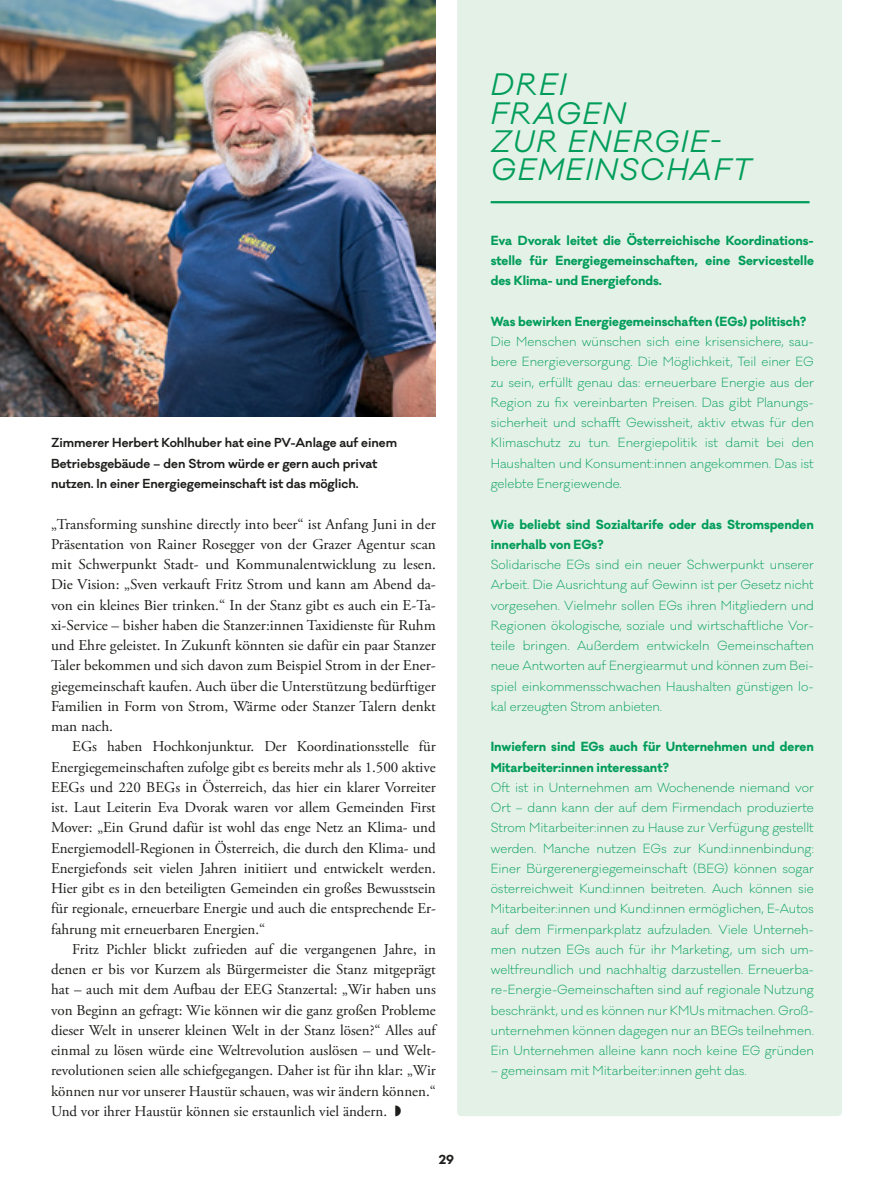
<style>
.page{position:relative;width:893px;height:1191px;background:#fff}
.page>*{position:absolute;margin:0;border:0;box-sizing:border-box;transform-origin:0 0}
.t1{font:italic 28.5px/28.5px "Galano Classic";letter-spacing:.06em;color:#009d5a}
.t2{font:15px/20.2px "Adobe Garamond Pro";color:#1d1d1b;text-align:justify}
.t3{font:300 12.15px/20.2px "Galano Classic";color:#009d5a;text-align:justify}
.t4{font:700 12.15px/20.2px "Galano Classic";color:#009d5a}
.t5{font:600 12px/20.2px "Galano Classic";letter-spacing:-.005em;color:#1d1d1b}
.t6{font:700 12px "Galano Classic";color:#1d1d1b}
</style>
<div class="page">
<div style="left:457px;top:0;width:385px;height:1116px;background:#e4f1e7"></div>
<hr style="left:491px;top:201px;width:319px;height:2px;background:#009d5a">
<img style="left:0;top:0;width:436px;height:417px">
<p class="t5" style="left:51px;top:433px;width:347px">Zimmerer Herbert Kohlhuber hat eine PV-Anlage auf einem<br>Betriebsgebäude – den Strom würde er gern auch privat nutzen. In einer Energiegemeinschaft ist das möglich.</p>
<p class="t2" style="left:51px;top:514px;width:386px">„Transforming sunshine directly into beer“ ist Anfang Juni in der Präsentation von Rainer Rosegger von der Grazer Agentur scan mit Schwerpunkt Stadt- und Kommunalentwicklung zu lesen.<br>Die Vision: „Sven verkauft Fritz Strom und kann am Abend da&shy;von ein kleines Bier trinken.“ In der Stanz gibt es auch ein E-Ta&shy;xi-Service – bisher haben die Stanzer:innen Taxidienste für Ruhm und Ehre geleistet. In Zukunft könnten sie dafür ein paar Stanzer Taler bekommen und sich davon zum Beispiel Strom in der Ener&shy;giegemeinschaft kaufen. Auch über die Unterstützung bedürftiger Familien in Form von Strom, Wärme oder Stanzer Talern denkt man nach.</p>
<p class="t2" style="left:51px;top:737px;width:386px;text-indent:21px">EGs haben Hochkonjunktur. Der Koordinationsstelle für Energiegemeinschaften zufolge gibt es bereits mehr als 1.500 aktive EEGs und 220 BEGs in Österreich, das hier ein klarer Vorreiter ist. Laut Leiterin Eva Dvorak waren vor allem Gemeinden First Mover: „Ein Grund dafür ist wohl das enge Netz an Klima- und Energiemodell-Regionen in Österreich, die durch den Klima- und Energiefonds seit vielen Jahren initiiert und entwickelt werden.<br>Hier gibt es in den beteiligten Gemeinden ein großes Bewusstsein für regionale, erneuerbare Energie und auch die entsprechende Er&shy;fahrung mit erneuerbaren Energien.“</p>
<p class="t2" style="left:51px;top:939px;width:386px;text-indent:21px">Fritz Pichler blickt zufrieden auf die vergangenen Jahre, in denen er bis vor Kurzem als Bürgermeister die Stanz mitgeprägt hat – auch mit dem Aufbau der EEG Stanzertal: „Wir haben uns von Beginn an gefragt: Wie können wir die ganz großen Probleme dieser Welt in unserer kleinen Welt in der Stanz lösen?“ Alles auf einmal zu lösen würde eine Weltrevolution auslösen – und Welt&shy;revolutionen seien alle schiefgegangen. Daher ist für ihn klar: „Wir können nur vor unserer Haustür schauen, was wir ändern können.“ Und vor ihrer Haustür können sie erstaunlich viel ändern.</p>
<p class="t6" style="left:439px;top:1151px;width:17px">29</p>
<h1 class="t1" style="left:491px;top:70px;width:262px">DREI<br>FRAGEN<br>ZUR ENERGIE-<br>GEMEINSCHAFT</h1>
<p class="t4" style="left:491px;top:230px;width:325px;text-align:justify">Eva Dvorak leitet die Österreichische Koordinations&shy;stelle für Energiegemeinschaften, eine Servicestelle des Klima- und Energiefonds.</p>
<p class="t4" style="left:491px;top:311px;width:317px">Was bewirken Energiegemeinschaften (EGs) politisch?</p>
<p class="t3" style="left:491px;top:332px;width:325px">Die Menschen wünschen sich eine krisensichere, sau&shy;bere Energieversorgung. Die Möglichkeit, Teil einer EG zu sein, erfüllt genau das: erneuerbare Energie aus der Region zu fix vereinbarten Preisen. Das gibt Planungs&shy;sicherheit und schafft Gewissheit, aktiv etwas für den Klimaschutz zu tun. Energiepolitik ist damit bei den Haushalten und Konsument:innen angekommen. Das ist gelebte Energiewende.</p>
<p class="t4" style="left:491px;top:514px;width:325px">Wie beliebt sind Sozialtarife oder das Stromspenden innerhalb von EGs?</p>
<p class="t3" style="left:491px;top:554px;width:325px">Solidarische EGs sind ein neuer Schwerpunkt unserer Arbeit. Die Ausrichtung auf Gewinn ist per Gesetz nicht vorgesehen. Vielmehr sollen EGs ihren Mitgliedern und Regionen ökologische, soziale und wirtschaftliche Vor&shy;teile bringen. Außerdem entwickeln Gemeinschaften neue Antworten auf Energiearmut und können zum Bei&shy;spiel einkommensschwachen Haushalten günstigen lo&shy;kal erzeugten Strom anbieten.</p>
<p class="t4" style="left:491px;top:736px;width:325px">Inwiefern sind EGs auch für Unternehmen und deren<br>Mitarbeiter:innen interessant?</p>
<p class="t3" style="left:491px;top:777px;width:325px">Oft ist in Unternehmen am Wochenende niemand vor Ort – dann kann der auf dem Firmendach produzierte Strom Mitarbeiter:innen zu Hause zur Verfügung gestellt werden. Manche nutzen EGs zur Kund:innenbindung:<br>Einer Bürgerenergiegemeinschaft (BEG) können sogar österreichweit Kund:innen beitreten. Auch können sie Mitarbeiter:innen und Kund:innen ermöglichen, E-Autos auf dem Firmenparkplatz aufzuladen. Viele Unterneh&shy;men nutzen EGs auch für ihr Marketing, um sich um&shy;weltfreundlich und nachhaltig darzustellen. Erneuerba&shy;re-Energie-Gemeinschaften sind auf regionale Nutzung beschränkt, und es können nur KMUs mitmachen. Groß&shy;unternehmen können dagegen nur an BEGs teilnehmen.<br>Ein Unternehmen alleine kann noch keine EG gründen</p>
<p class="t3" style="left:491px;top:1061px;width:258px">– gemeinsam mit Mitarbeiter:innen geht das.</p>
</div>
